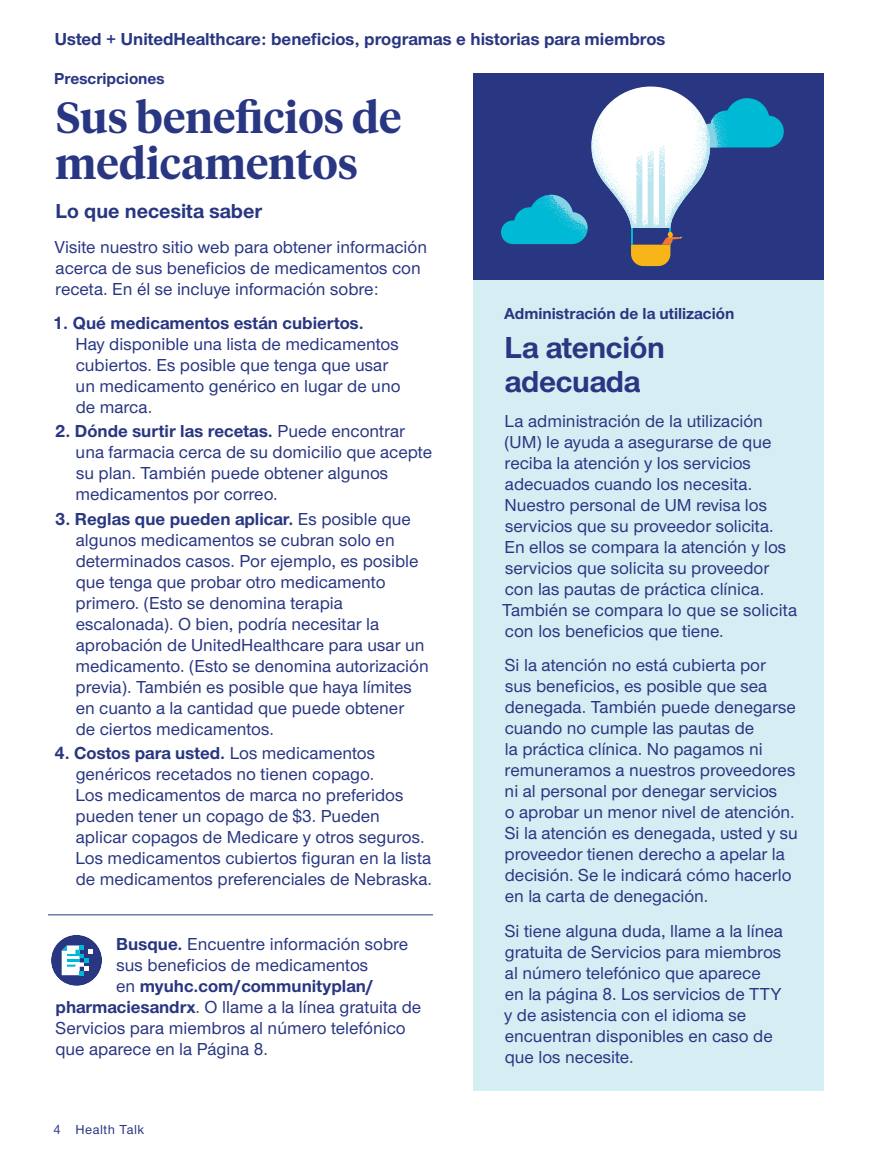
<style>
.page{position:relative;width:878px;height:1161px;background:#fff}
.page>*{position:absolute;margin:0;border:0;box-sizing:border-box;transform-origin:0 0}
.Hed_serif_secondary{font:600 43.5px/46.5px "UHC Serif Headline";color:#293682}
.Hed_sans_primary_AMC{font:700 31.5px/34.5px "UHC Sans";letter-spacing:-.01em;color:#293682}
.Deck_AMC{font:700 21px "UHC Sans";color:#293682}
.Sans_no_indent_AMC{font:500 18px/21px "UHC Sans";color:#293682}
.Numbered_List_sans_A{font:500 18px/21px "UHC Sans";color:#293682}
.CTA_new_AMC{font:500 18px "UHC Sans";color:#293682}
.CTA_new_AMC-2{font:700 18px "UHC Sans";color:#293682}
.t1{font:700 16.5px "UHC Sans";color:#293682}
.Folio_V_AMC{font:500 13.5px "UHC Sans";letter-spacing:.04em;color:#293682}
.s1{font-weight:700}
.s2{font-weight:500}
</style>
<div class="page">
<hr style="left:48px;top:915px;width:385px;height:1px;background:#293682">
<div style="left:51px;top:935px;width:51px;height:51px;background:#293682;border-radius:50%"></div>
<svg style="left:62px;top:945px;width:30px;height:30px"></svg>
<div style="left:473px;top:73px;width:351px;height:1018px;background:#d5eef4"></div>
<div style="left:473px;top:73px;width:351px;height:207px;background:#293682"></div>
<svg style="left:501px;top:87px;width:282px;height:179px"></svg>
<p class="CTA_new_AMC-2" style="left:55px;top:27px;width:612px">Usted + UnitedHealthcare: beneficios, programas e historias para miembros</p>
<p class="t1" style="left:54px;top:67px;width:112px">Prescripciones</p>
<p class="Hed_serif_secondary" style="left:55px;top:92px;width:347px">Sus beneficios de medicamentos</p>
<p class="Deck_AMC" style="left:55px;top:197px;width:208px">Lo que necesita saber</p>
<p class="Sans_no_indent_AMC" style="left:55px;top:235px;width:374px">Visite nuestro sitio web para obtener información acerca de sus beneficios de medicamentos con receta. En él se incluye información sobre:</p>
<p class="Numbered_List_sans_A" style="left:75px;top:312px;width:326px;text-indent:-22px"><span class="s1">1. Qué medicamentos están cubiertos.<br></span>Hay disponible una lista de medicamentos cubiertos. Es posible que tenga que usar un medicamento genérico en lugar de uno de marca.</p>
<p class="Numbered_List_sans_A" style="left:76px;top:420px;width:358px;text-indent:-20px"><span class="s1">2. Dónde surtir las recetas.</span> Puede encontrar una farmacia cerca de su domicilio que acepte su plan. También puede obtener algunos medicamentos por correo.</p>
<p class="Numbered_List_sans_A" style="left:76px;top:507px;width:354px;text-indent:-20px"><span class="s1">3. Reglas que pueden aplicar.</span> Es posible que algunos medicamentos se cubran solo en determinados casos. Por ejemplo, es posible que tenga que probar otro medicamento primero. (Esto se denomina terapia escalonada). O bien, podría necesitar la aprobación de UnitedHealthcare para usar un medicamento. (Esto se denomina autorización previa). También es posible que haya límites en cuanto a la cantidad que puede obtener<br>de ciertos medicamentos.</p>
<p class="Numbered_List_sans_A" style="left:75px;top:742px;width:358px;text-indent:-21px"><span class="s1">4. Costos para usted.</span> Los medicamentos genéricos recetados no tienen copago.<br>Los medicamentos de marca no preferidos pueden tener un copago de $3. Pueden aplicar copagos de Medicare y otros seguros.<br>Los medicamentos cubiertos figuran en la lista de medicamentos preferenciales de Nebraska.</p>
<p class="CTA_new_AMC" style="left:116px;top:932px;width:293px"><span class="s1">Busque.</span> Encuentre información sobre</p>
<p class="CTA_new_AMC" style="left:117px;top:953px;width:253px">sus beneficios de medicamentos</p>
<p class="CTA_new_AMC-2" style="left:116px;top:974px;width:259px"><span class="s2">en</span> myuhc.com/communityplan/</p>
<p class="CTA_new_AMC" style="left:56px;top:995px;width:367px"><span class="s1">pharmaciesandrx</span>. O llame a la línea gratuita de</p>
<p class="CTA_new_AMC" style="left:55px;top:1016px;width:352px">Servicios para miembros al número telefónico</p>
<p class="CTA_new_AMC" style="left:55px;top:1037px;width:214px">que aparece en la Página 8.</p>
<p class="Folio_V_AMC" style="left:54px;top:1120px;width:92px">4 Health Talk</p>
<p class="t1" style="left:504px;top:303px;width:232px">Administración de la utilización</p>
<p class="Hed_sans_primary_AMC" style="left:504px;top:329px;width:162px">La atención adecuada</p>
<p class="Sans_no_indent_AMC" style="left:502px;top:410px;width:296px">La administración de la utilización (UM) le ayuda a asegurarse de que reciba la atención y los servicios adecuados cuando los necesita.<br>Nuestro personal de UM revisa los servicios que su proveedor solicita.<br>En ellos se compara la atención y los servicios que solicita su proveedor con las pautas de práctica clínica.<br>También se compara lo que se solicita con los beneficios que tiene.</p>
<p class="Sans_no_indent_AMC" style="left:504px;top:654px;width:295px">Si la atención no está cubierta por<br>sus beneficios, es posible que sea denegada. También puede denegarse cuando no cumple las pautas de<br>la práctica clínica. No pagamos ni remuneramos a nuestros proveedores ni al personal por denegar servicios<br>o aprobar un menor nivel de atención.<br>Si la atención es denegada, usted y su proveedor tienen derecho a apelar la decisión. Se le indicará cómo hacerlo en la carta de denegación.</p>
<p class="Sans_no_indent_AMC" style="left:504px;top:920px;width:280px">Si tiene alguna duda, llame a la línea gratuita de Servicios para miembros al número telefónico que aparece en la página 8. Los servicios de TTY y de asistencia con el idioma se encuentran disponibles en caso de que los necesite.</p>
</div>
